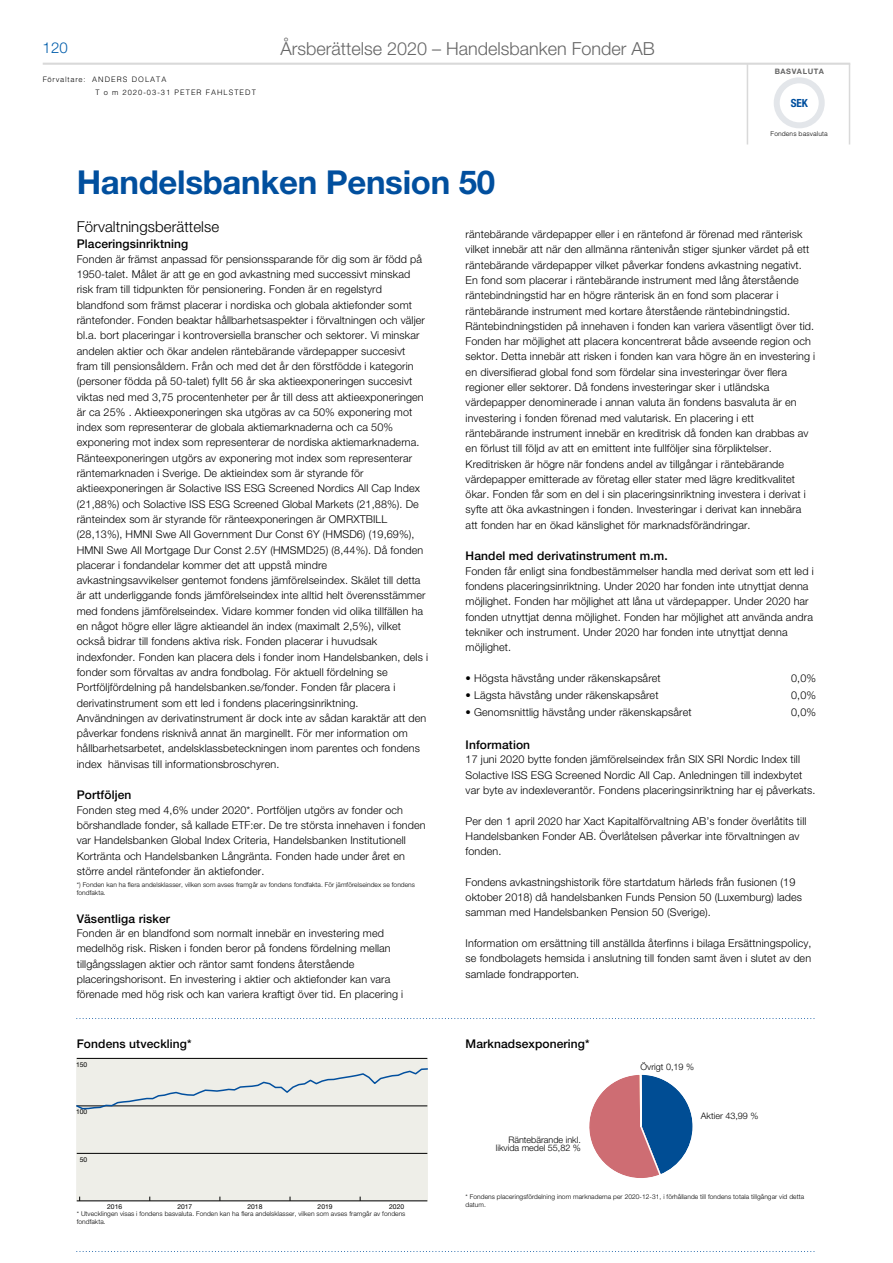
<style>
.page{position:relative;width:893px;height:1263px;background:#fff}
.page>*{position:absolute;margin:0;border:0;box-sizing:border-box;transform-origin:0 0}
.t1{font:700 33px "Helvetica Neue LT Std";letter-spacing:-.01em;color:#014f9e}
.t2{font:300 18px "Helvetica Neue LT Std";color:#666}
.t3{font:300 15px "Helvetica Neue LT Std";letter-spacing:.005em;color:#000}
.t4{font:300 15px "Helvetica Neue LT Std";color:#015dab}
.t5{font:500 12px "Helvetica Neue LT Std";letter-spacing:.01em;color:#000}
.t6{font:700 condensed 11.25px "Helvetica Neue LT Std";color:#014f9e}
.t7{font:300 10.8px/15.3px "Helvetica Neue LT Std";letter-spacing:.01em;color:#000}
.t8{font:300 9px/8.6px "Helvetica Neue LT Std";color:#000;text-align:right}
.t9{font:300 7.5px/12.8px "Helvetica LT Std";letter-spacing:.14em;color:#000}
.t10{font:700 7.5px "Helvetica Neue LT Std";letter-spacing:.075em;color:#666}
.t11{font:6.75px "Helvetica Neue LT Pro";color:#000}
.t12{font:300 6.6px/8.1px "Helvetica Neue LT Std";letter-spacing:.01em;color:#000}
.t13{font:300 6.6px "Helvetica LT Std";letter-spacing:.01em;color:#000}
</style>
<div class="page">
<hr style="left:43px;top:63px;width:807px;height:2px;background:#d9d9d9">
<hr style="left:849px;top:64px;width:1px;height:80px;background:#d9d9d9">
<div style="left:774px;top:77px;width:51px;height:51px;border:6px solid #e3e6ea;border-radius:50%"></div>
<hr style="left:747px;top:64px;width:1px;height:80px;background:#d9d9d9">
<svg style="left:77px;top:1018px;width:738px;height:1px"></svg>
<div style="left:76px;top:1058px;width:352px;height:143px;background:#eeeee8"></div>
<hr style="left:77px;top:1200px;width:350px;height:1px;background:#000">
<hr style="left:77px;top:1153px;width:350px;height:1px;background:#000">
<hr style="left:77px;top:1058px;width:350px;height:1px;background:#000">
<svg style="left:76px;top:1067px;width:352px;height:43px;background:#dfe2e0"></svg>
<svg style="left:589px;top:1074px;width:104px;height:104px"></svg>
<svg style="left:77px;top:1251px;width:738px;height:1px"></svg>
<h3 class="t4" style="left:43px;top:39px;width:27px">120</h3>
<p class="t9" style="left:95px;top:73px;width:162px;text-indent:-53px">Förvaltare: ANDERS DOLATA<br>T o m 2020-03-31 PETER FAHLSTEDT</p>
<p class="t2" style="left:280px;top:38px;width:376px">Årsberättelse 2020 – Handelsbanken Fonder AB</p>
<p class="t10" style="left:775px;top:66px;width:51px">BASVALUTA</p>
<p class="t6" style="left:791px;top:96px;width:18px">SEK</p>
<p class="t13" style="left:771px;top:129px;width:59px">Fondens basvaluta</p>
<p class="t1" style="left:77px;top:161px;width:420px">Handelsbanken Pension 50</p>
<p class="t3" style="left:77px;top:218px;width:144px">Förvaltningsberättelse</p>
<p class="t5" style="left:77px;top:237px;width:113px">Placeringsinriktning</p>
<p class="t7" style="left:77px;top:251px;width:353px">Fonden är främst anpassad för pensionssparande för dig som är född på 1950-talet. Målet är att ge en god avkastning med successivt minskad risk fram till tidpunkten för pensionering. Fonden är en regelstyrd blandfond som främst placerar i nordiska och globala aktiefonder somt räntefonder. Fonden beaktar hållbarhetsaspekter i förvaltningen och väljer bl.a. bort placeringar i kontroversiella branscher och sektorer. Vi minskar andelen aktier och ökar andelen räntebärande värdepapper succesivt fram till pensionsåldern. Från och med det år den förstfödde i kategorin (personer födda på 50-talet) fyllt 56 år ska aktieexponeringen succesivt viktas ned med 3,75 procentenheter per år till dess att aktieexponeringen är ca 25% . Aktieexponeringen ska utgöras av ca 50% exponering mot index som representerar de globala aktiemarknaderna och ca 50% exponering mot index som representerar de nordiska aktiemarknaderna.<br>Ränteexponeringen utgörs av exponering mot index som representerar räntemarknaden i Sverige. De aktieindex som är styrande för aktieexponeringen är Solactive ISS ESG Screened Nordics All Cap Index (21,88%) och Solactive ISS ESG Screened Global Markets (21,88%). De ränteindex som är styrande för ränteexponeringen är OMRXTBILL (28,13%), HMNI Swe All Government Dur Const 6Y (HMSD6) (19,69%), HMNI Swe All Mortgage Dur Const 2.5Y (HMSMD25) (8,44%). Då fonden placerar i fondandelar kommer det att uppstå mindre avkastningsavvikelser gentemot fondens jämförelseindex. Skälet till detta är att underliggande fonds jämförelseindex inte alltid helt överensstämmer med fondens jämförelseindex. Vidare kommer fonden vid olika tillfällen ha en något högre eller lägre aktieandel än index (maximalt 2,5%), vilket också bidrar till fondens aktiva risk. Fonden placerar i huvudsak indexfonder. Fonden kan placera dels i fonder inom Handelsbanken, dels i fonder som förvaltas av andra fondbolag. För aktuell fördelning se Portföljfördelning på handelsbanken.se/fonder. Fonden får placera i derivatinstrument som ett led i fondens placeringsinriktning.<br>Användningen av derivatinstrument är dock inte av sådan karaktär att den påverkar fondens risknivå annat än marginellt. För mer information om hållbarhetsarbetet, andelsklassbeteckningen inom parentes och fondens index hänvisas till informationsbroschyren.</p>
<p class="t5" style="left:77px;top:788px;width:56px">Portföljen</p>
<p class="t7" style="left:77px;top:802px;width:350px">Fonden steg med 4,6% under 2020*. Portföljen utgörs av fonder och börshandlade fonder, så kallade ETF:er. De tre största innehaven i fonden var Handelsbanken Global Index Criteria, Handelsbanken Institutionell Kortränta och Handelsbanken Långränta. Fonden hade under året en större andel räntefonder än aktiefonder.</p>
<p class="t12" style="left:77px;top:881px;width:340px">*) Fonden kan ha flera andelsklasser, vilken som avses framgår av fondens fondfakta. För jämförelseindex se fondens fondfakta.</p>
<p class="t5" style="left:77px;top:911px;width:95px">Väsentliga risker</p>
<p class="t7" style="left:77px;top:925px;width:328px">Fonden är en blandfond som normalt innebär en investering med medelhög risk. Risken i fonden beror på fondens fördelning mellan tillgångsslagen aktier och räntor samt fondens återstående placeringshorisont. En investering i aktier och aktiefonder kan vara förenade med hög risk och kan variera kraftigt över tid. En placering i</p>
<p class="t7" style="left:466px;top:226px;width:351px">räntebärande värdepapper eller i en räntefond är förenad med ränterisk vilket innebär att när den allmänna räntenivån stiger sjunker värdet på ett räntebärande värdepapper vilket påverkar fondens avkastning negativt.<br>En fond som placerar i räntebärande instrument med lång återstående räntebindningstid har en högre ränterisk än en fond som placerar i räntebärande instrument med kortare återstående räntebindningstid.<br>Räntebindningstiden på innehaven i fonden kan variera väsentligt över tid.<br>Fonden har möjlighet att placera koncentrerat både avseende region och sektor. Detta innebär att risken i fonden kan vara högre än en investering i en diversifierad global fond som fördelar sina investeringar över flera regioner eller sektorer. Då fondens investeringar sker i utländska värdepapper denominerade i annan valuta än fondens basvaluta är en investering i fonden förenad med valutarisk. En placering i ett räntebärande instrument innebär en kreditrisk då fonden kan drabbas av en förlust till följd av att en emittent inte fullföljer sina förpliktelser.<br>Kreditrisken är högre när fondens andel av tillgångar i räntebärande värdepapper emitterade av företag eller stater med lägre kreditkvalitet ökar. Fonden får som en del i sin placeringsinriktning investera i derivat i syfte att öka avkastningen i fonden. Investeringar i derivat kan innebära att fonden har en ökad känslighet för marknadsförändringar.</p>
<p class="t5" style="left:466px;top:549px;width:204px">Handel med derivatinstrument m.m.</p>
<p class="t7" style="left:466px;top:563px;width:350px">Fonden får enligt sina fondbestämmelser handla med derivat som ett led i fondens placeringsinriktning. Under 2020 har fonden inte utnyttjat denna möjlighet. Fonden har möjlighet att låna ut värdepapper. Under 2020 har fonden utnyttjat denna möjlighet. Fonden har möjlighet att använda andra tekniker och instrument. Under 2020 har fonden inte utnyttjat denna möjlighet.</p>
<p class="t7" style="left:466px;top:670px;width:197px">• Högsta hävstång under räkenskapsåret</p>
<p class="t7" style="left:791px;top:670px;width:26px">0,0%</p>
<p class="t7" style="left:466px;top:687px;width:194px">• Lägsta hävstång under räkenskapsåret</p>
<p class="t7" style="left:791px;top:687px;width:26px">0,0%</p>
<p class="t7" style="left:466px;top:704px;width:228px">• Genomsnittlig hävstång under räkenskapsåret</p>
<p class="t7" style="left:791px;top:704px;width:26px">0,0%</p>
<p class="t5" style="left:466px;top:737px;width:66px">Information</p>
<p class="t7" style="left:466px;top:752px;width:351px">17 juni 2020 bytte fonden jämförelseindex från SIX SRI Nordic Index till<br>Solactive ISS ESG Screened Nordic All Cap. Anledningen till indexbytet var byte av indexleverantör. Fondens placeringsinriktning har ej påverkats.</p>
<p class="t7" style="left:466px;top:813px;width:342px">Per den 1 april 2020 har Xact Kapitalförvaltning AB’s fonder överlåtits till<br>Handelsbanken Fonder AB. Överlåtelsen påverkar inte förvaltningen av fonden.</p>
<p class="t7" style="left:466px;top:874px;width:338px">Fondens avkastningshistorik före startdatum härleds från fusionen (19 oktober 2018) då handelsbanken Funds Pension 50 (Luxemburg) lades samman med Handelsbanken Pension 50 (Sverige).</p>
<p class="t7" style="left:466px;top:935px;width:347px;text-align:justify">Information om ersättning till anställda återfinns i bilaga Ersättningspolicy, se fondbolagets hemsida i anslutning till fonden samt även i slutet av den samlade fondrapporten.</p>
<p class="t5" style="left:77px;top:1037px;width:116px">Fondens utveckling*</p>
<p class="t11" style="left:76px;top:1060px;width:13px">150</p>
<p class="t11" style="left:76px;top:1108px;width:13px">100</p>
<p class="t11" style="left:80px;top:1155px;width:9px">50</p>
<p class="t11" style="left:107px;top:1203px;width:17px">2016</p>
<p class="t11" style="left:177px;top:1203px;width:17px">2017</p>
<p class="t11" style="left:247px;top:1203px;width:17px">2018</p>
<p class="t11" style="left:318px;top:1203px;width:17px">2019</p>
<p class="t11" style="left:389px;top:1203px;width:17px">2020</p>
<p class="t12" style="left:77px;top:1210px;width:330px">* Utvecklingen visas i fondens basvaluta. Fonden kan ha flera andelsklasser, vilken som avses framgår av fondens fondfakta.</p>
<p class="t5" style="left:466px;top:1037px;width:125px">Marknadsexponering*</p>
<p class="t8" style="left:496px;top:1135px;width:87px">Räntebärande inkl. likvida medel 55,82 %</p>
<p class="t8" style="left:641px;top:1062px;width:55px">Övrigt 0,19 %</p>
<p class="t8" style="left:701px;top:1111px;width:59px">Aktier 43,99 %</p>
<p class="t12" style="left:466px;top:1193px;width:340px">* Fondens placeringsfördelning inom marknaderna per 2020-12-31, i förhållande till fondens totala tillgångar vid detta datum.</p>
</div>
